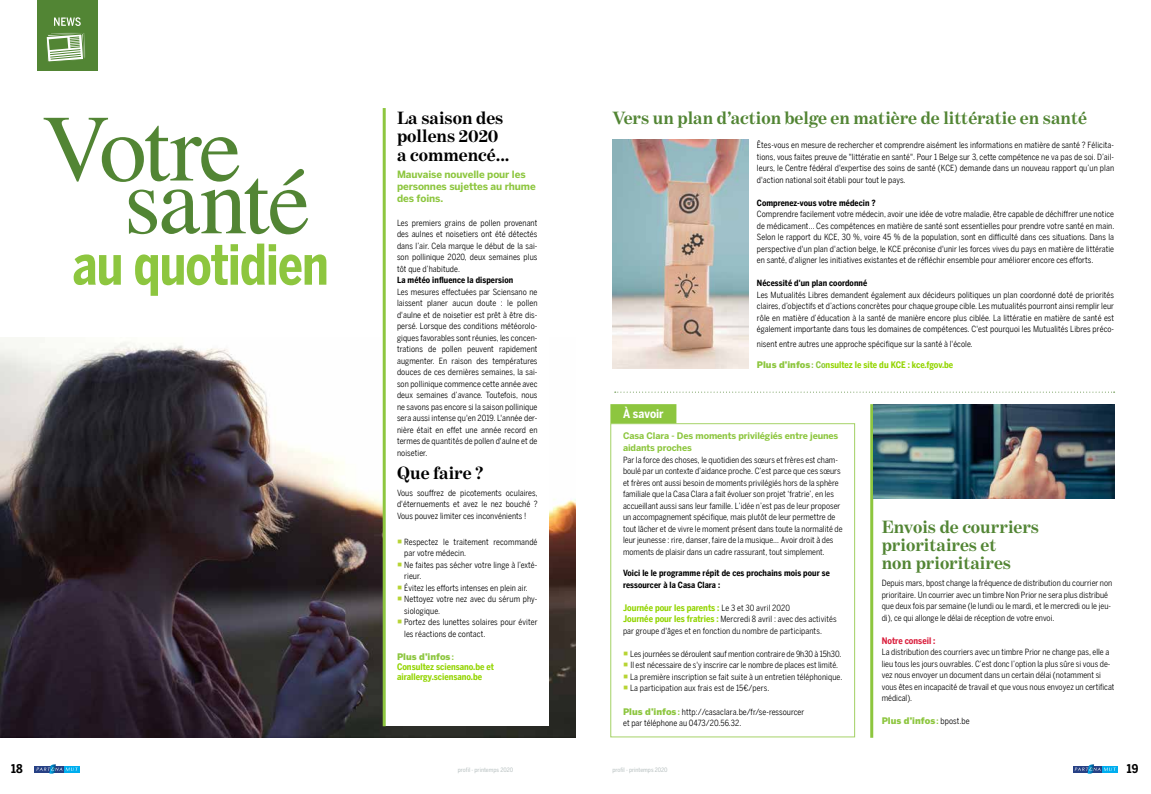
<style>
.page{position:relative;width:1151px;height:794px;background:#fff}
.page>*{position:absolute;margin:0;border:0;box-sizing:border-box;transform-origin:0 0}
.t1{font:94.7px "Times";letter-spacing:-.025em;color:#528534}
.t2{font:700 55.6px "Benton Sans Cond";letter-spacing:-.015em;color:#8dc63f;scale:.9 1}
.t3{font:700 18px/18px "Benton Modern One";color:#528534}
.t4{font:700 18px/18px "Benton Modern One";color:#000}
.t5{font:700 condensed 12px "Benton Sans";color:#000}
.t6{font:700 condensed 11.9px "Benton Sans";color:#fff}
.t7{font:700 10px/12px "Benton Sans";letter-spacing:-.01em;color:#8dc63f}
.t8{font:700 9px/10px "Benton Sans Cond";color:#93d500}
.t9{font:700 9px/12px "Benton Sans";letter-spacing:-.01em;color:#8dc63f}
.t10{font:900 9px "Benton Sans";color:#8dc63f}
.t11{font:700 9px "Benton Sans Cond";color:#da1f3d}
.t12{font:8.5px/11.5px "Benton Sans Cond";letter-spacing:.01em;color:#000;text-align:justify}
.t13{font:condensed 8.5px/11.5px "Benton Sans";color:#000}
.t14{font:700 8.5px/11.5px "Benton Sans Cond";letter-spacing:.01em;color:#000}
.t15{font:condensed 6px "Benton Sans";color:#b5bebe}
.s1{color:#b7d433}
.s2{font-weight:700;font-stretch:condensed;font-size:8.5px}
.s3{font-family:"Benton Sans";font-weight:900;color:#8dc63f}
.s4{font-family:"Benton Sans";font-stretch:condensed;font-size:8.5px;color:#8dc63f}
.s5{color:#8dc63f}
.s6{font-family:"Benton Sans";font-weight:400;font-stretch:condensed;font-size:8.5px;color:#000}
.s7{font-family:"Benton Sans Cond";font-weight:700;font-stretch:normal;font-size:9px;color:#93d500}
.s8{font-family:"Benton Sans";font-weight:900;font-size:9px;color:#8dc63f}
.s9{font-family:"Benton Sans";font-weight:700;font-stretch:condensed;color:#8dc63f}
.s10{font-family:"Benton Sans Cond";font-weight:400;font-size:8.5px;color:#000}
</style>
<div class="page">
<div style="left:610px;top:404px;width:66px;height:19px;background:#8dc63f"></div>
<div style="left:610px;top:423px;width:245px;height:314px;border:1px solid #8dc63f"></div>
<img style="left:0;top:337px;width:575px;height:400px">
<div style="left:37px;top:0;width:61px;height:71px;background:#528534"></div>
<svg style="left:54px;top:17px;width:27px;height:9px"></svg>
<svg style="left:46px;top:32px;width:40px;height:30px"></svg>
<div style="left:386px;top:110px;width:163px;height:616px;background:#fff"></div>
<hr style="left:383px;top:108px;width:3px;height:618px;background:#8dc63f">
<hr style="left:870px;top:404px;width:3px;height:334px;background:#8dc63f">
<img style="left:612px;top:140px;width:136px;height:229px">
<svg style="left:615px;top:391px;width:500px;height:1px"></svg>
<img style="left:873px;top:404px;width:241px;height:94px">
<svg style="left:1073px;top:766px;width:2px;height:6px"></svg>
<div style="left:1102px;top:765px;width:15px;height:7px;background:#00aeef"></div>
<svg style="left:1075px;top:764px;width:41px;height:9px"></svg>
<svg style="left:35px;top:766px;width:2px;height:6px"></svg>
<div style="left:64px;top:765px;width:15px;height:7px;background:#00aeef"></div>
<svg style="left:37px;top:764px;width:41px;height:9px"></svg>
<h1 class="t1" style="left:42px;top:60px;width:201px">Votre</h1>
<h1 class="t1" style="left:124px;top:113px;width:188px">santé</h1>
<h2 class="t2" style="left:73px;top:232px;width:286px">au quotidien</h2>
<h3 class="t4" style="left:397px;top:109px;width:114px">La saison des pollens 2020 a commencé...</h3>
<p class="t7" style="left:397px;top:168px;width:140px">Mauvaise nouvelle pour les personnes sujettes au rhume des foins.</p>
<p class="t12" style="left:397px;top:217px;width:142px">Les premiers grains de pollen provenant des aulnes et noisetiers ont été détectés dans l’air. Cela marque le début de la sai&shy;son pollinique 2020, deux semaines plus tôt que d’habitude.</p>
<p class="t14" style="left:397px;top:274px;width:118px">La météo influence la dispersion</p>
<p class="t12" style="left:397px;top:286px;width:142px">Les mesures effectuées par Sciensano ne laissent planer aucun doute : le pollen d'aulne et de noisetier est prêt à être dis&shy;persé. Lorsque des conditions météorolo&shy;giques favorables sont réunies, les concen&shy;trations de pollen peuvent rapidement augmenter. En raison des températures douces de ces dernières semaines, la sai&shy;son pollinique commence cette année avec deux semaines d’avance. Toutefois, nous ne savons pas encore si la saison pollinique sera aussi intense qu'en 2019. L'année der&shy;nière était en effet une année record en termes de quantités de pollen d'aulne et de noisetier.</p>
<h3 class="t4" style="left:397px;top:464px;width:88px">Que faire ?</h3>
<p class="t12" style="left:397px;top:487px;width:142px">Vous souffrez de picotements oculaires, d'éternuements et avez le nez bouché ?<br>Vous pouvez limiter ces inconvénients !</p>
<p class="t12" style="left:404px;top:536px;width:135px;text-indent:-7px"><span class="s1">○</span> Respectez le traitement recommandé par votre médecin.</p>
<p class="t12" style="left:404px;top:559px;width:135px;text-indent:-7px"><span class="s1">○</span> Ne faites pas sécher votre linge à l’exté&shy;rieur.</p>
<p class="t12" style="left:397px;top:582px;width:132px"><span class="s1">○</span> Évitez les efforts intenses en plein air.</p>
<p class="t12" style="left:404px;top:593px;width:135px;text-indent:-7px"><span class="s1">○</span> Nettoyez votre nez avec du sérum phy&shy;siologique.</p>
<p class="t12" style="left:404px;top:616px;width:135px;text-indent:-7px"><span class="s1">○</span> Portez des lunettes solaires pour éviter les réactions de contact.</p>
<p class="t10" style="left:397px;top:651px;width:58px">Plus d’infos<span class="s2">:</span></p>
<p class="t8" style="left:397px;top:661px;width:98px">Consultez sciensano.be et airallergy.sciensano.be</p>
<h3 class="t3" style="left:612px;top:108px;width:476px">Vers un plan d’action belge en matière de littératie en santé</h3>
<p class="t12" style="left:757px;top:139px;width:359px">Êtes-vous en mesure de rechercher et comprendre aisément les informations en matière de santé ? Félicita&shy;tions, vous faites preuve de "littératie en santé". Pour 1 Belge sur 3, cette compétence ne va pas de soi. D’ail&shy;leurs, le Centre fédéral d'expertise des soins de santé (KCE) demande dans un nouveau rapport qu’un plan d'action national soit établi pour tout le pays.</p>
<p class="t14" style="left:757px;top:197px;width:120px">Comprenez-vous votre médecin ?</p>
<p class="t12" style="left:757px;top:208px;width:359px">Comprendre facilement votre médecin, avoir une idée de votre maladie, être capable de déchiffrer une notice de médicament... Ces compétences en matière de santé sont essentielles pour prendre votre santé en main.<br>Selon le rapport du KCE, 30 %, voire 45 % de la population, sont en difficulté dans ces situations. Dans la perspective d'un plan d'action belge, le KCE préconise d'unir les forces vives du pays en matière de littératie en santé, d'aligner les initiatives existantes et de réfléchir ensemble pour améliorer encore ces efforts.</p>
<p class="t14" style="left:757px;top:277px;width:112px">Nécessité d'un plan coordonné</p>
<p class="t12" style="left:757px;top:289px;width:359px">Les Mutualités Libres demandent également aux décideurs politiques un plan coordonné doté de priorités claires, d’objectifs et d’actions concrètes pour chaque groupe cible. Les mutualités pourront ainsi remplir leur rôle en matière d’éducation à la santé de manière encore plus ciblée. La littératie en matière de santé est également importante dans tous les domaines de compétences. C'est pourquoi les Mutualités Libres préco-</p>
<p class="t12" style="left:757px;top:338px;width:217px">nisent entre autres une approche spécifique sur la santé à l'école.</p>
<p class="t8" style="left:757px;top:360px;width:198px"><span class="s3">Plus d’infos</span><span class="s4">:</span> <span class="s5">Co</span>nsultez le site du KCE : kce.fgov.be</p>
<h3 class="t6" style="left:623px;top:407px;width:42px">À savoir</h3>
<p class="t9" style="left:623px;top:430px;width:217px">Casa Clara - Des moments privilégiés entre jeunes aidants proches</p>
<p class="t13" style="left:623px;top:454px;width:221px">Par la force des choses, le quotidien des sœurs et frères est cham&shy;boulé par un contexte d’aidance proche. C’est parce que ces sœurs et frères ont aussi besoin de moments privilégiés hors de la sphère familiale que la Casa Clara a fait évoluer son projet ‘fratrie’, en les accueillant aussi sans leur famille. L’idée n’est pas de leur proposer un accompagnement spécifique, mais plutôt de leur permettre de tout lâcher et de vivre le moment présent dans toute la normalité de leur jeunesse : rire, danser, faire de la musique… Avoir droit à des moments de plaisir dans un cadre rassurant, tout simplement.</p>
<p class="t14" style="left:623px;top:567px;width:208px">Voici le le programme répit de ces prochains mois pour se ressourcer à la Casa Clara :</p>
<p class="t8" style="left:623px;top:602px;width:168px">Journée pour les parents : <span class="s6">Le 3 et 30 avril 2020</span></p>
<p class="t13" style="left:623px;top:613px;width:215px"><span class="s7">Journée pour les fratries :</span> Mercredi 8 avril : avec des activités par groupe d'âges et en fonction du nombre de participants.</p>
<p class="t13" style="left:623px;top:648px;width:220px"><span class="s1">○</span> Les journées se déroulent sauf mention contraire de 9h30 à 15h30.</p>
<p class="t13" style="left:623px;top:659px;width:217px"><span class="s1">○</span> Il est nécessaire de s'y inscrire car le nombre de places est limité.</p>
<p class="t13" style="left:623px;top:671px;width:221px"><span class="s1">○</span> La première inscription se fait suite à un entretien téléphonique.</p>
<p class="t13" style="left:623px;top:682px;width:148px"><span class="s1">○</span> La participation aux frais est de 15€/pers.</p>
<p class="t12" style="left:623px;top:706px;width:183px"><span class="s8">Plus d’infos</span><span class="s9">:</span> http://casaclara.be/fr/se-ressourcer et par téléphone au 0473/20.56.32.</p>
<h3 class="t3" style="left:882px;top:518px;width:159px">Envois de courriers prioritaires et<br>non prioritaires</h3>
<p class="t13" style="left:882px;top:577px;width:232px">Depuis mars, bpost change la fréquence de distribution du courrier non prioritaire. Un courrier avec un timbre Non Prior ne sera plus distribué que deux fois par semaine (le lundi ou le mardi, et le mercredi ou le jeu&shy;di), ce qui allonge le délai de réception de votre envoi.</p>
<p class="t11" style="left:882px;top:635px;width:55px">Notre conseil :</p>
<p class="t13" style="left:882px;top:646px;width:234px">La distribution des courriers avec un timbre Prior ne change pas, elle a lieu tous les jours ouvrables. C’est donc l’option la plus sûre si vous de&shy;vez nous envoyer un document dans un certain délai (notamment si vous êtes en incapacité de travail et que vous nous envoyez un certificat médical).</p>
<p class="t10" style="left:882px;top:716px;width:89px">Plus d’infos<span class="s2">:</span> <span class="s10">bpost.be</span></p>
<h3 class="t5" style="left:11px;top:761px;width:13px">18</h3>
<h3 class="t5" style="left:1127px;top:761px;width:13px">19</h3>
<p class="t15" style="left:458px;top:766px;width:57px">profil - printemps 2020</p>
<p class="t15" style="left:612px;top:766px;width:57px">profil - printemps 2020</p>
</div>
